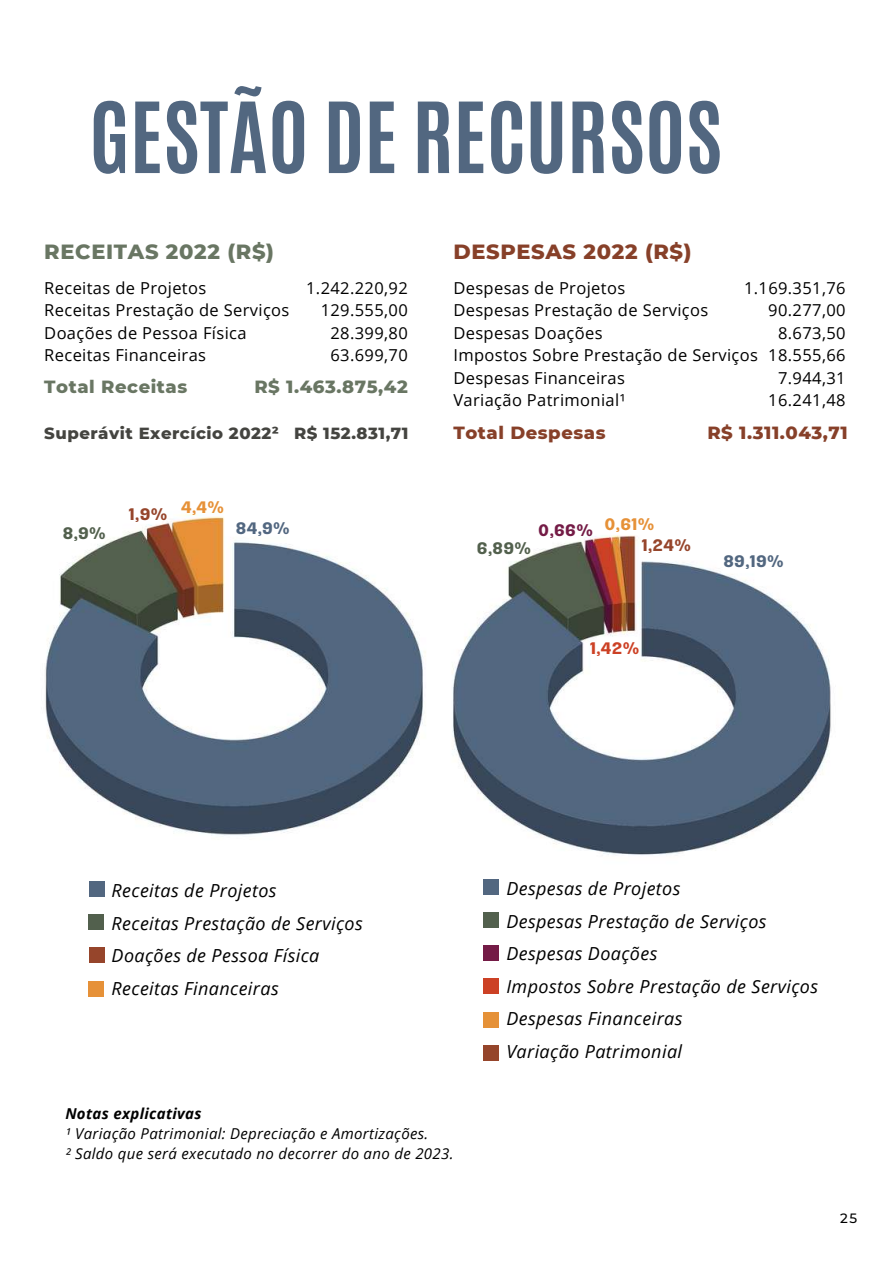
<style>
.page{position:relative;width:893px;height:1264px;background:#fff}
.page>*{position:absolute;margin:0;border:0;box-sizing:border-box;transform-origin:0 0}
.t1{font:700 83.1px "Antonio";color:#526780}
.t2{font:800 21px "Montserrat";letter-spacing:.03em;color:#697663}
.t3{font:800 21px "Montserrat";letter-spacing:.03em;color:#874029}
.t4{font:italic 18px/32.5px "Open Sans";letter-spacing:.02em;color:#000}
.t5{font:800 18px "Montserrat";letter-spacing:.03em;color:#697663}
.t6{font:800 18px "Montserrat";letter-spacing:.03em;color:#874029}
.t7{font:16.5px/22.5px "Open Sans";letter-spacing:.02em;color:#000}
.t8{font:800 16.5px "Montserrat";letter-spacing:.03em;color:#444440}
.t9{font:700 16.5px "Lazord";color:#526780}
.t10{font:700 16.5px "Lazord";color:#e69138}
.t11{font:700 16.5px "Lazord";color:#52604d}
.t12{font:700 16.5px "Lazord";color:#96452b}
.t13{font:700 16.5px "Lazord";color:#741b46}
.t14{font:700 16.5px "Lazord";color:#cc4125}
.t15{font:italic 15px/20.2px "Open Sans";letter-spacing:.02em;color:#000}
.t16{font:italic 700 15px "Open Sans";letter-spacing:.02em;color:#000}
.t17{font:500 13.5px "Montserrat";color:#000}
</style>
<div class="page">
<img style="left:45px;top:512px;width:381px;height:324px">
<img style="left:452px;top:535px;width:380px;height:320px">
<svg style="left:89px;top:881px;width:15px;height:15px"></svg>
<div style="left:90px;top:882px;width:13px;height:13px;background:#526780"></div>
<svg style="left:89px;top:914px;width:15px;height:15px"></svg>
<div style="left:90px;top:915px;width:13px;height:13px;background:#52604d"></div>
<svg style="left:89px;top:947px;width:15px;height:15px"></svg>
<div style="left:90px;top:948px;width:13px;height:13px;background:#96452b"></div>
<svg style="left:89px;top:981px;width:15px;height:15px"></svg>
<div style="left:90px;top:982px;width:13px;height:13px;background:#e69138"></div>
<svg style="left:484px;top:879px;width:15px;height:15px"></svg>
<div style="left:485px;top:880px;width:13px;height:13px;background:#526780"></div>
<svg style="left:484px;top:912px;width:15px;height:15px"></svg>
<div style="left:485px;top:913px;width:13px;height:13px;background:#52604d"></div>
<svg style="left:484px;top:945px;width:15px;height:15px"></svg>
<div style="left:485px;top:946px;width:13px;height:13px;background:#741b46"></div>
<svg style="left:484px;top:978px;width:15px;height:16px"></svg>
<div style="left:485px;top:980px;width:13px;height:12px;background:#cc4125"></div>
<svg style="left:484px;top:1012px;width:15px;height:15px"></svg>
<div style="left:485px;top:1013px;width:13px;height:12px;background:#e59138"></div>
<svg style="left:484px;top:1045px;width:15px;height:15px"></svg>
<div style="left:485px;top:1046px;width:13px;height:13px;background:#95452b"></div>
<h1 class="t1" style="left:89px;top:78px;width:634px">GESTÃO DE RECURSOS</h1>
<p class="t2" style="left:44px;top:239px;width:231px">RECEITAS 2022 (R$)</p>
<p class="t7" style="left:44px;top:276px;width:246px">Receitas de Projetos<br>Receitas Prestação de Serviços<br>Doações de Pessoa Física<br>Receitas Financeiras</p>
<p class="t7" style="left:306px;top:276px;width:103px;text-align:right">1.242.220,92<br>129.555,00<br>28.399,80<br>63.699,70</p>
<p class="t3" style="left:453px;top:239px;width:240px">DESPESAS 2022 (R$)</p>
<p class="t7" style="left:453px;top:276px;width:306px">Despesas de Projetos<br>Despesas Prestação de Serviços<br>Despesas Doações<br>Impostos Sobre Prestação de Serviços<br>Despesas Financeiras<br>Variação Patrimonial¹</p>
<p class="t7" style="left:744px;top:276px;width:103px;text-align:right">1.169.351,76<br>90.277,00<br>8.673,50<br>18.555,66<br>7.944,31<br>16.241,48</p>
<p class="t5" style="left:44px;top:376px;width:144px">Total Receitas</p>
<p class="t5" style="left:254px;top:376px;width:155px">R$ 1.463.875,42</p>
<p class="t8" style="left:44px;top:423px;width:365px">Superávit Exercício 2022² R$ 152.831,71</p>
<p class="t6" style="left:453px;top:421px;width:154px">Total Despesas</p>
<p class="t6" style="left:707px;top:421px;width:142px">R$ 1.311.043,71</p>
<p class="t10" style="left:181px;top:501px;width:44px">4,4%</p>
<p class="t12" style="left:129px;top:508px;width:40px">1,9%</p>
<p class="t11" style="left:63px;top:527px;width:44px">8,9%</p>
<p class="t9" style="left:236px;top:522px;width:55px">84,9%</p>
<p class="t11" style="left:477px;top:542px;width:55px">6,89%</p>
<p class="t13" style="left:538px;top:523px;width:56px">0,66%</p>
<p class="t10" style="left:604px;top:517px;width:51px">0,61%</p>
<p class="t12" style="left:641px;top:538px;width:51px">1,24%</p>
<p class="t14" style="left:590px;top:642px;width:51px">1,42%</p>
<p class="t9" style="left:723px;top:555px;width:62px">89,19%</p>
<p class="t4" style="left:112px;top:873px;width:253px">Receitas de Projetos<br>Receitas Prestação de Serviços<br>Doações de Pessoa Física<br>Receitas Financeiras</p>
<p class="t4" style="left:506px;top:871px;width:313px">Despesas de Projetos<br>Despesas Prestação de Serviços<br>Despesas Doações<br>Impostos Sobre Prestação de Serviços<br>Despesas Financeiras<br>Variação Patrimonial</p>
<p class="t16" style="left:65px;top:1102px;width:138px">Notas explicativas</p>
<p class="t15" style="left:65px;top:1123px;width:389px">¹ Variação Patrimonial: Depreciação e Amortizações.<br>² Saldo que será executado no decorrer do ano de 2023.</p>
<p class="t17" style="left:840px;top:1209px;width:19px">25</p>
</div>
